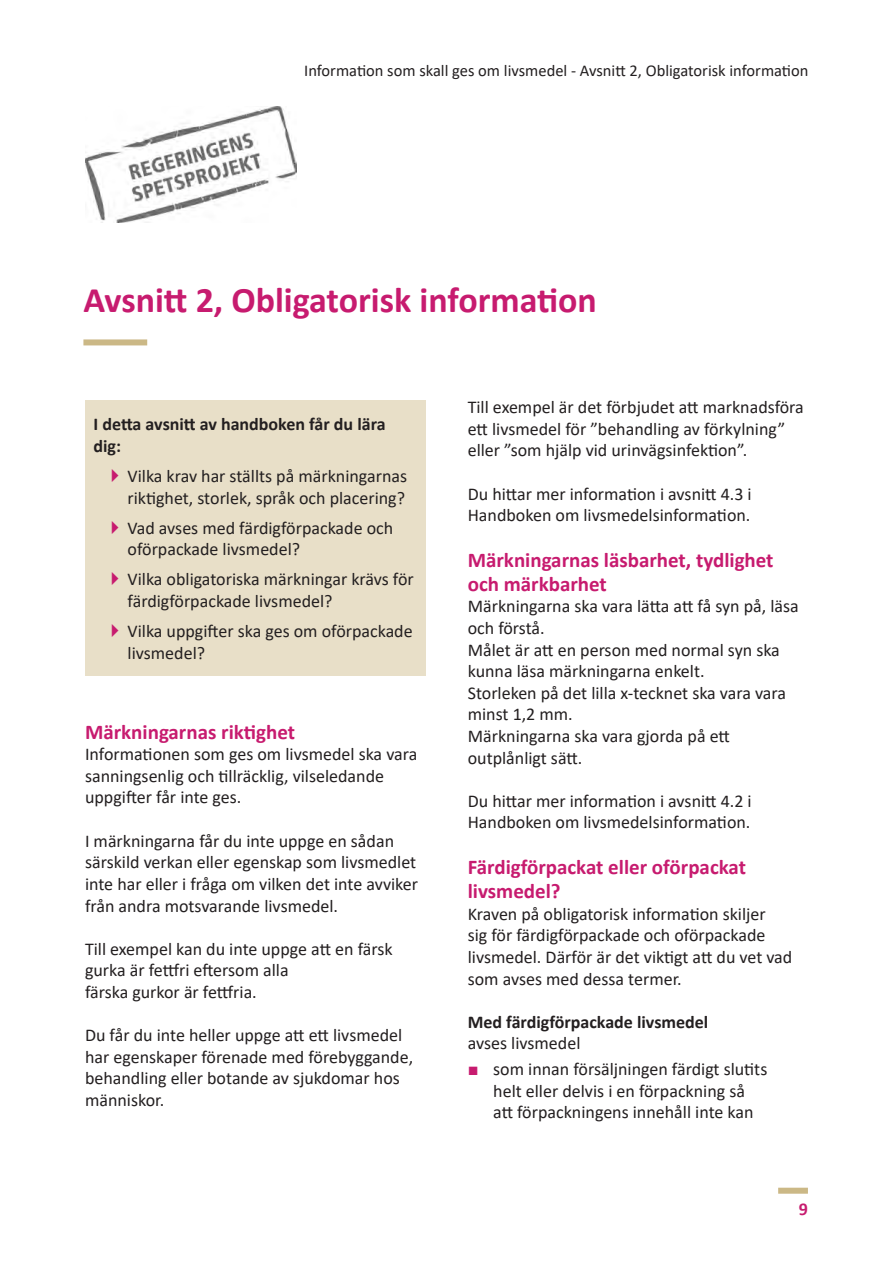
<style>
.page{position:relative;width:893px;height:1263px;background:#fff}
.page>*{position:absolute;margin:0;border:0;box-sizing:border-box;transform-origin:0 0}
.Luvun_otsikko{font:700 36px "Calibri";color:#c71b6f}
.Väliotsikko{font:700 21px/24px "Calibri";color:#c71b6f}
.Leipäteksti{font:18px/21.6px "Calibri";color:#231f20}
.Leipäteksti-2{font:700 18px/21.6px "Calibri";color:#231f20}
.t1{font:700 18px "Calibri";color:#c71b6f}
.t2{font:16.5px "Calibri";color:#231f20}
.s1{font-family:"Arial";color:#c71b6f}
</style>
<div class="page">
<img style="left:85px;top:106px;width:212px;height:116px">
<div style="left:778px;top:1188px;width:30px;height:6px;background:#cbb886"></div>
<div style="left:83px;top:339px;width:64px;height:6px;background:#cbb886"></div>
<div style="left:85px;top:400px;width:340px;height:276px;background:#e8dfc8"></div>
<p class="t2" style="left:304px;top:59px;width:506px">Information som skall ges om livsmedel - Avsnitt 2, Obligatorisk information</p>
<h3 class="Luvun_otsikko" style="left:84px;top:274px;width:515px">Avsnitt 2, Obligatorisk information</h3>
<p class="Leipäteksti-2" style="left:94px;top:413px;width:293px">I detta avsnitt av handboken får du lära dig:</p>
<p class="Leipäteksti" style="left:128px;top:465px;width:281px">Vilka krav har ställts på märkningarnas riktighet, storlek, språk och placering?</p>
<p class="Leipäteksti" style="left:128px;top:516px;width:267px">Vad avses med färdigförpackade och oförpackade livsmedel?</p>
<p class="Leipäteksti" style="left:128px;top:568px;width:288px">Vilka obligatoriska märkningar krävs för färdigförpackade livsmedel?</p>
<p class="Leipäteksti" style="left:128px;top:620px;width:287px">Vilka uppgifter ska ges om oförpackade livsmedel?</p>
<h4 class="Väliotsikko" style="left:85px;top:719px;width:211px">Märkningarnas riktighet</h4>
<p class="Leipäteksti" style="left:85px;top:743px;width:334px">Informationen som ges om livsmedel ska vara sanningsenlig och tillräcklig, vilseledande uppgifter får inte ges.</p>
<p class="Leipäteksti" style="left:85px;top:829px;width:335px">I märkningarna får du inte uppge en sådan särskild verkan eller egenskap som livsmedlet inte har eller i fråga om vilken det inte avviker från andra motsvarande livsmedel.</p>
<p class="Leipäteksti" style="left:85px;top:937px;width:309px">Till exempel kan du inte uppge att en färsk gurka är fettfri eftersom alla</p>
<p class="Leipäteksti" style="left:85px;top:981px;width:171px">färska gurkor är fettfria.</p>
<p class="Leipäteksti" style="left:85px;top:1024px;width:330px">Du får du inte heller uppge att ett livsmedel har egenskaper förenade med förebyggande, behandling eller botande av sjukdomar hos människor.</p>
<p class="Leipäteksti" style="left:468px;top:396px;width:338px">Till exempel är det förbjudet att marknadsföra ett livsmedel för ”behandling av förkylning” eller ”som hjälp vid urinvägsinfektion”.</p>
<p class="Leipäteksti" style="left:468px;top:482px;width:285px">Du hittar mer information i avsnitt 4.3 i<br>Handboken om livsmedelsinformation.</p>
<h4 class="Väliotsikko" style="left:468px;top:548px;width:307px">Märkningarnas läsbarhet, tydlighet och märkbarhet</h4>
<p class="Leipäteksti" style="left:468px;top:595px;width:333px">Märkningarna ska vara lätta att få syn på, läsa och förstå.</p>
<p class="Leipäteksti" style="left:468px;top:638px;width:314px">Målet är att en person med normal syn ska kunna läsa märkningarna enkelt.</p>
<p class="Leipäteksti" style="left:468px;top:682px;width:320px">Storleken på det lilla x-tecknet ska vara vara minst 1,2 mm.</p>
<p class="Leipäteksti" style="left:468px;top:725px;width:264px">Märkningarna ska vara gjorda på ett outplånligt sätt.</p>
<p class="Leipäteksti" style="left:468px;top:790px;width:285px">Du hittar mer information i avsnitt 4.2 i<br>Handboken om livsmedelsinformation.</p>
<h4 class="Väliotsikko" style="left:468px;top:855px;width:280px">Färdigförpackat eller oförpackat livsmedel?</h4>
<p class="Leipäteksti" style="left:468px;top:902px;width:326px">Kraven på obligatorisk information skiljer<br>sig för färdigförpackade och oförpackade livsmedel. Därför är det viktigt att du vet vad som avses med dessa termer.</p>
<p class="Leipäteksti-2" style="left:468px;top:1011px;width:242px">Med färdigförpackade livsmedel</p>
<p class="Leipäteksti" style="left:468px;top:1032px;width:114px">avses livsmedel</p>
<p class="Leipäteksti" style="left:493px;top:1058px;width:276px;text-indent:-26px"><span class="s1">■</span> som innan försäljningen färdigt slutits helt eller delvis i en förpackning så att förpackningens innehåll inte kan</p>
<p class="t1" style="left:799px;top:1196px;width:11px">9</p>
</div>
